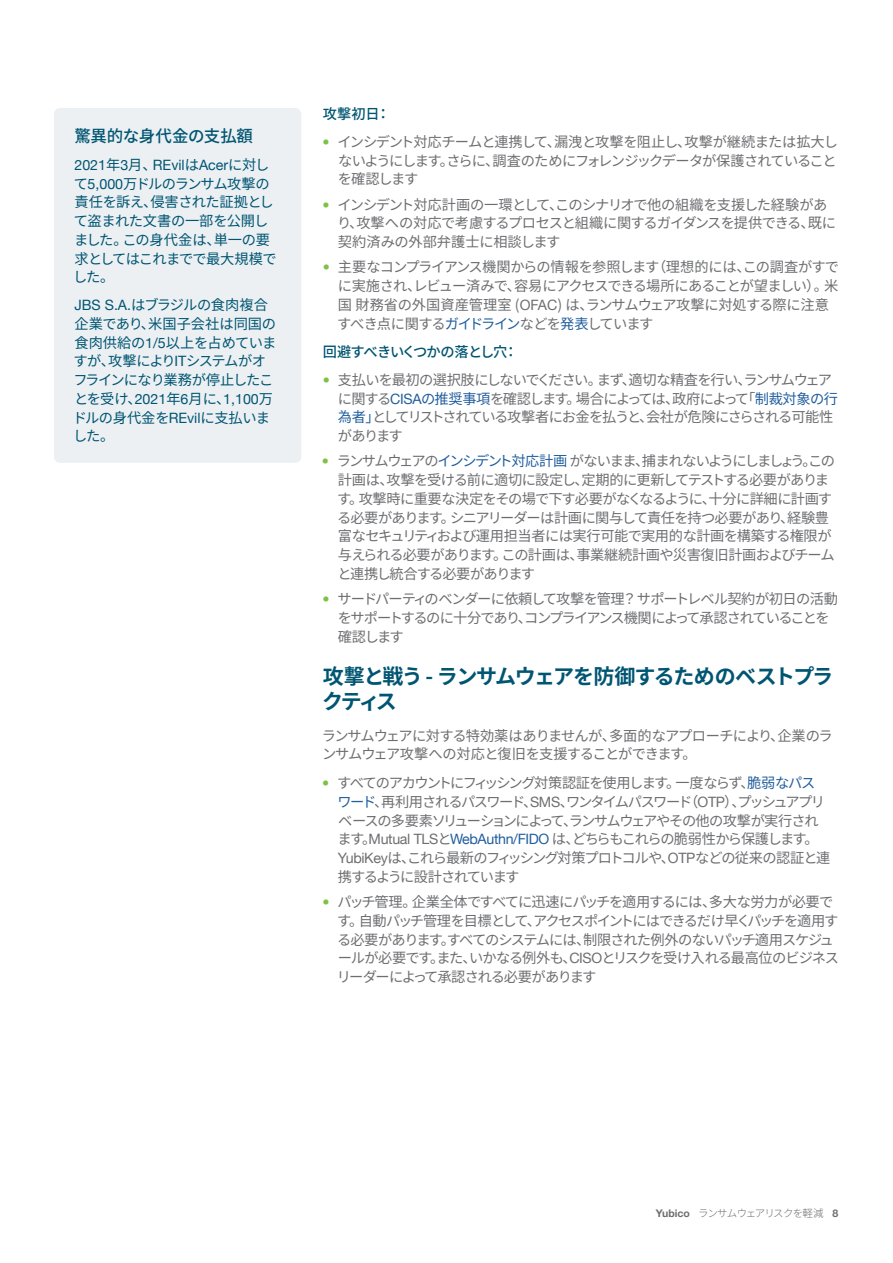
<style>
.page{position:relative;width:893px;height:1263px;background:#fff}
.page>*{position:absolute;margin:0;border:0;box-sizing:border-box;transform-origin:0 0}
.t1{font:700 21px/25.2px "Noto Sans CJ Kjp";letter-spacing:-.07em;color:#005572}
.t2{font:500 16.5px "Noto Sans CJ Kjp";letter-spacing:-.02em;color:#005572}
.t3{font:14.25px/18.8px "Noto Sans CJ Kjp";letter-spacing:-.075em;color:#6d6e71}
.t4{font:14.25px/18.8px "Noto Sans CJ Kjp";letter-spacing:-.055em;color:#6d6e71}
.t5{font:14.25px/18.8px "Noto Sans CJ Kjp";letter-spacing:-.1em;color:#6d6e71}
.t6{font:14.25px/18.8px "Noto Sans CJ Kjp";letter-spacing:-.03em;color:#005572}
.t7{font:14.25px/18.8px "Noto Sans CJ Kjp";letter-spacing:-.035em;color:#6d6e71}
.t8{font:14.25px "Helvetica Neue";color:#005572}
.t9{font:500 14.25px "Noto Sans CJ Kjp";letter-spacing:-.045em;color:#005572}
.t10{font:300 10.5px "Noto Sans CJ Kjp";letter-spacing:-.08em;color:#6d6e71}
.s1{font-family:"Noto Sans CJ Kjp"}
.s2{font-family:"Helvetica Neue"}
.s3{font-family:"Helvetica Neue";font-weight:300;color:#7dc242}
.s4{color:#215e9e}
.s5{font-family:"Helvetica Neue";color:#215e9e}
.s6{font-family:"Helvetica Neue";font-weight:700}
</style>
<div class="page">
<div style="left:54px;top:108px;width:247px;height:355px;background:#ecf0f3;border-radius:6px"></div>
<p class="t2" style="left:74px;top:127px;width:180px">驚異的な身代金の支払額</p>
<p class="t8" style="left:74px;top:155px;width:196px">2021<span class="s1">年</span>3<span class="s1">月、</span>REvil<span class="s1">は</span>Acer<span class="s1">に対し</span></p>
<p class="t6" style="left:73px;top:174px;width:205px">て<span class="s2">5,000</span>万ドルのランサム攻撃の責任を訴え、侵害された証拠として盗まれた文書の一部を公開しました。この身代金は、単一の要求としてはこれまでで最大規模でした。</p>
<p class="t6" style="left:73px;top:296px;width:205px"><span class="s2">JBS S.A.</span>はブラジルの食肉複合企業であり、米国子会社は同国の食肉供給の<span class="s2">1/5</span>以上を占めていますが、攻撃により<span class="s2">IT</span>システムがオフラインになり業務が停止したことを受け、<span class="s2">2021</span>年<span class="s2">6</span>月に、<span class="s2">1,100</span>万ドルの身代金を<span class="s2">REvil</span>に支払いました。</p>
<p class="t9" style="left:323px;top:106px;width:69px">攻撃初日：</p>
<p class="t3" style="left:338px;top:132px;width:502px;text-align:justify;text-indent:-15px"><span class="s3">•</span> インシデント対応チームと連携して、漏洩と攻撃を阻止し、攻撃が継続または拡大しないようにします。さらに、調査のためにフォレンジックデータが保護されていることを確認します</p>
<p class="t7" style="left:337px;top:195px;width:500px;text-indent:-15px"><span class="s3">•</span> インシデント対応計画の一環として、このシナリオで他の組織を支援した経験があり、攻撃への対応で考慮するプロセスと組織に関するガイダンスを提供できる、既に契約済みの外部弁護士に相談します</p>
<p class="t4" style="left:337px;top:258px;width:503px;text-indent:-14px"><span class="s3">•</span> 主要なコンプライアンス機関からの情報を参照します（理想的には、この調査がすでに実施され、レビュー済みで、容易にアクセスできる場所にあることが望ましい）。米国 財務省の外国資産管理室 (<span class="s2">OFAC</span>) は、ランサムウェア攻撃に対処する際に注意すべき点に関する<span class="s4">ガイドライン</span>などを<span class="s4">発表</span>しています</p>
<p class="t9" style="left:323px;top:344px;width:197px">回避すべきいくつかの落とし穴：</p>
<p class="t3" style="left:338px;top:371px;width:502px;text-indent:-15px"><span class="s3">•</span> 支払いを最初の選択肢にしないでください。まず、適切な精査を行い、ランサムウェアに関する<span class="s5">CISA</span><span class="s4">の推奨事項</span>を確認します。場合によっては、政府によって「<span class="s4">制裁対象の行為者」</span>としてリストされている攻撃者にお金を払うと、会社が危険にさらされる可能性があります</p>
<p class="t4" style="left:337px;top:452px;width:499px;text-indent:-15px"><span class="s3">•</span> ランサムウェアの<span class="s4">インシデント対応計画</span> がないまま、捕まれないようにしましょう。この計画は、攻撃を受ける前に適切に設定し、定期的に更新してテストする必要があります。攻撃時に重要な決定をその場で下す必要がなくなるように、十分に詳細に計画する必要があります。シニアリーダーは計画に関与して責任を持つ必要があり、経験豊富なセキュリティおよび運用担当者には実行可能で実用的な計画を構築する権限が与えられる必要があります。この計画は、事業継続計画や災害復旧計画およびチームと連携し統合する必要があります</p>
<p class="t3" style="left:338px;top:590px;width:502px;text-indent:-15px"><span class="s3">•</span> サードパーティのベンダーに依頼して攻撃を管理？ サポートレベル契約が初日の活動をサポートするのに十分であり、コンプライアンス機関によって承認されていることを確認します</p>
<h1 class="t1" style="left:322px;top:664px;width:512px">攻撃と戦う - ランサムウェアを防御するためのベストプラクティス</h1>
<p class="t3" style="left:322px;top:727px;width:512px;line-height:18px">ランサムウェアに対する特効薬はありませんが、多面的なアプローチにより、企業のランサムウェア攻撃への対応と復旧を支援することができます。</p>
<p class="t5" style="left:337px;top:774px;width:494px;text-indent:-15px"><span class="s3">•</span> すべてのアカウントにフィッシング対策認証を使用します。一度ならず、<span class="s4">脆弱なパスワード</span>、再利用されるパスワード、<span class="s2">SMS</span>、ワンタイムパスワード（<span class="s2">OTP</span>）、プッシュアプリベースの多要素ソリューションによって、ランサムウェアやその他の攻撃が実行されます。<span class="s2">Mutual TLS</span>と<span class="s5">WebAuthn/FIDO</span> は、どちらもこれらの脆弱性から保護します。<span class="s2">YubiKey</span>は、これら最新のフィッシング対策プロトコルや、<span class="s2">OTP</span>などの従来の認証と連携するように設計されています</p>
<p class="t3" style="left:337px;top:893px;width:504px;text-indent:-15px"><span class="s3">•</span> パッチ管理。企業全体ですべてに迅速にパッチを適用するには、多大な労力が必要です。自動パッチ管理を目標として、アクセスポイントにはできるだけ早くパッチを適用する必要があります。すべてのシステムには、制限された例外のないパッチ適用スケジュールが必要です。また、いかなる例外も、<span class="s2">CISO</span>とリスクを受け入れる最高位のビジネスリーダーによって承認される必要があります</p>
<p class="t10" style="left:656px;top:1208px;width:184px"><span class="s6">Yubico</span> ランサムウェアリスクを軽減 <span class="s6">8</span></p>
</div>
